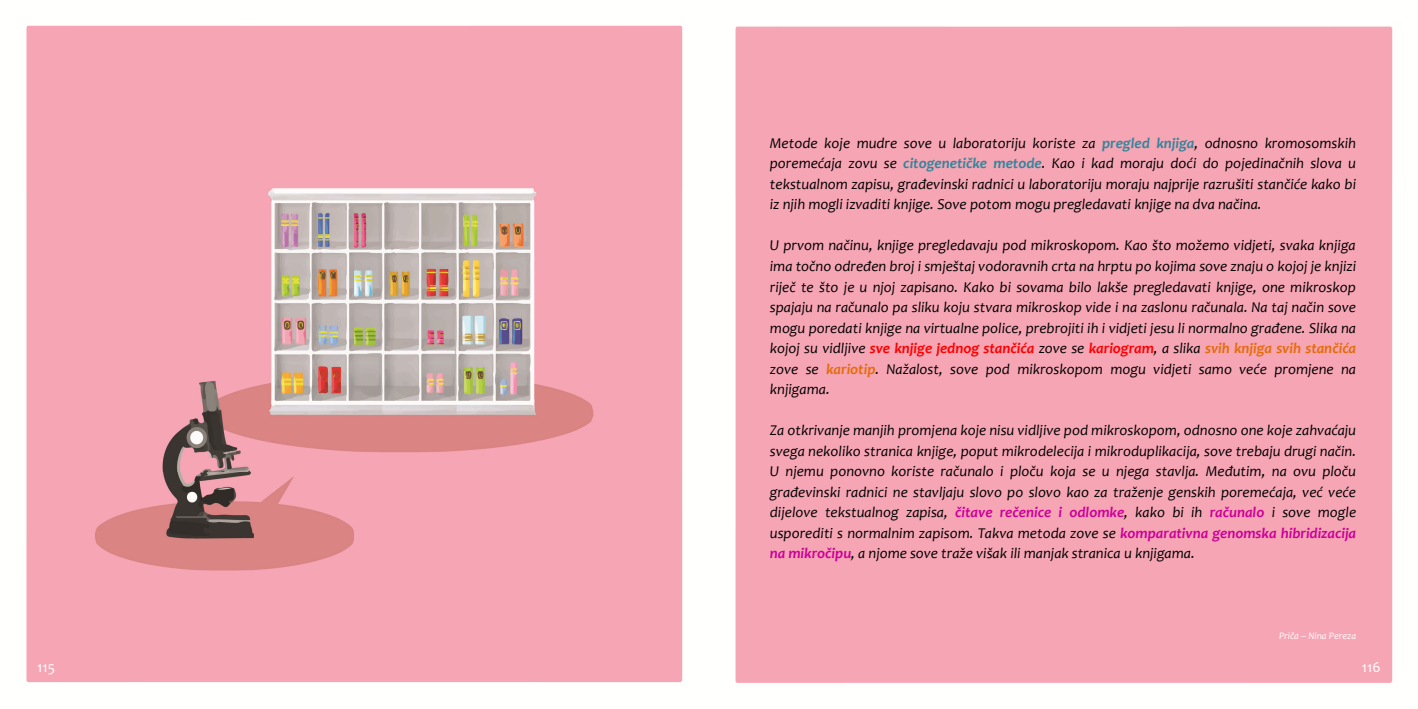
<style>
.page{position:relative;width:1418px;height:709px;background:#fff}
.page>*{position:absolute;margin:0;border:0;box-sizing:border-box;transform-origin:0 0}
.t1{font:italic 15px/20.5px "Candara";color:#000;text-align:justify}
.t2{font:15px "Candara";color:#fff}
.t3{font:italic 10px "Candara";color:#fff}
.s1{font-weight:700;color:#31859c}
.s2{font-weight:700;color:#f00}
.s3{font-weight:700;color:#e46c0a}
.s4{font-weight:700;color:#cc009a}
</style>
<div class="page">
<svg style="left:26px;top:118px;width:328px;height:118px;background:#f1a8b5"></svg>
<svg style="left:26px;top:236px;width:328px;height:118px;background:#eaaab3"></svg>
<svg style="left:26px;top:354px;width:328px;height:118px;background:#e19ca4"></svg>
<svg style="left:26px;top:472px;width:328px;height:119px;background:#db9098"></svg>
<div style="left:26px;top:591px;width:328px;height:92px;background:#f6a5b4"></div>
<div style="left:354px;top:25px;width:329px;height:93px;background:#f6a5b4"></div>
<svg style="left:354px;top:118px;width:329px;height:118px;background:#edabb5"></svg>
<svg style="left:354px;top:236px;width:329px;height:118px;background:#dbafb0"></svg>
<svg style="left:354px;top:354px;width:329px;height:118px;background:#e1a4a9"></svg>
<div style="left:354px;top:472px;width:329px;height:119px;background:#f6a5b4"></div>
<div style="left:354px;top:591px;width:329px;height:92px;background:#f6a5b4"></div>
<div style="left:735px;top:26px;width:328px;height:92px;background:#f6a5b4"></div>
<div style="left:735px;top:118px;width:328px;height:118px;background:#f6a5b4"></div>
<div style="left:735px;top:236px;width:328px;height:118px;background:#f6a5b4"></div>
<div style="left:735px;top:354px;width:328px;height:118px;background:#f6a5b4"></div>
<div style="left:735px;top:472px;width:328px;height:119px;background:#f6a5b4"></div>
<div style="left:735px;top:591px;width:328px;height:92px;background:#f6a5b4"></div>
<div style="left:1063px;top:26px;width:330px;height:92px;background:#f6a5b4"></div>
<div style="left:1063px;top:118px;width:330px;height:118px;background:#f6a5b4"></div>
<div style="left:1063px;top:236px;width:330px;height:118px;background:#f6a5b4"></div>
<div style="left:1063px;top:354px;width:330px;height:118px;background:#f6a5b4"></div>
<div style="left:1063px;top:472px;width:330px;height:119px;background:#f6a5b4"></div>
<div style="left:1063px;top:591px;width:330px;height:92px;background:#f6a5b4"></div>
<p class="t2" style="left:37px;top:658px;width:19px">115</p>
<p class="t1" style="left:770px;top:132px;width:587px">Metode koje mudre sove u laboratoriju koriste za <span class="s1">pregled knjiga</span>, odnosno kromosomskih poremećaja zovu se <span class="s1">citogenetičke metode</span>. Kao i kad moraju doći do pojedinačnih slova u tekstualnom zapisu, građevinski radnici u laboratoriju moraju najprije razrušiti stančiće kako bi iz njih mogli izvaditi knjige. Sove potom mogu pregledavati knjige na dva načina.</p>
<p class="t1" style="left:770px;top:235px;width:588px">U prvom načinu, knjige pregledavaju pod mikroskopom. Kao što možemo vidjeti, svaka knjiga ima točno određen broj i smještaj vodoravnih crta na hrptu po kojima sove znaju o kojoj je knjizi riječ te što je u njoj zapisano. Kako bi sovama bilo lakše pregledavati knjige, one mikroskop spajaju na računalo pa sliku koju stvara mikroskop vide i na zaslonu računala. Na taj način sove mogu poredati knjige na virtualne police, prebrojiti ih i vidjeti jesu li normalno građene. Slika na koj jo su vidljive <span class="s2">sve knj gi e jedno stančića</span> zove se <span class="s2">kariogram</span>, a slika <span class="s3">svih knj gi a svih stančića</span></p>
<p class="t1" style="left:770px;top:338px;width:587px;text-align:left;text-indent:201px"><span class="s2">g<br></span>zove se <span class="s3">kariotip</span>. Nažalost, sove pod mikroskopom mogu vidjeti samo veće promjene na knjigama.</p>
<p class="t1" style="left:770px;top:420px;width:588px;text-align:left">Za otkrivanje manjih promjena koje nisu vidljive pod mikroskopom, odnosno one koje zahvaćaju svega nekoliko stranica knjige, poput mikrodelecija i mikroduplikacija, sove trebaju drugi način.<br>U njemu ponovno koriste računalo i ploču koja se u njega stavlja. Međutim, na ovu ploču građevinski radnici ne stavljaju slovo po slovo kao za traženje genskih poremećaja, već veće dijelove tekstualnog zapisa, <span class="s4">čitave rečenice i<br></span>usporediti s normalnim zapisom. Takva metoda zove se <span class="s4">komparativna genomska hibridizacija na mikročipu</span>, a njome sove traže višak ili manjak stranica u knjigama.</p>
<p class="t1" style="left:1069px;top:502px;width:288px"><span class="s4">odlomke</span>, kako bi ih <span class="s4">računalo</span> i sove mogle</p>
<p class="t3" style="left:1278px;top:629px;width:79px">Priča – Nina Pereza</p>
<p class="t2" style="left:1361px;top:658px;width:20px">116</p>
</div>
